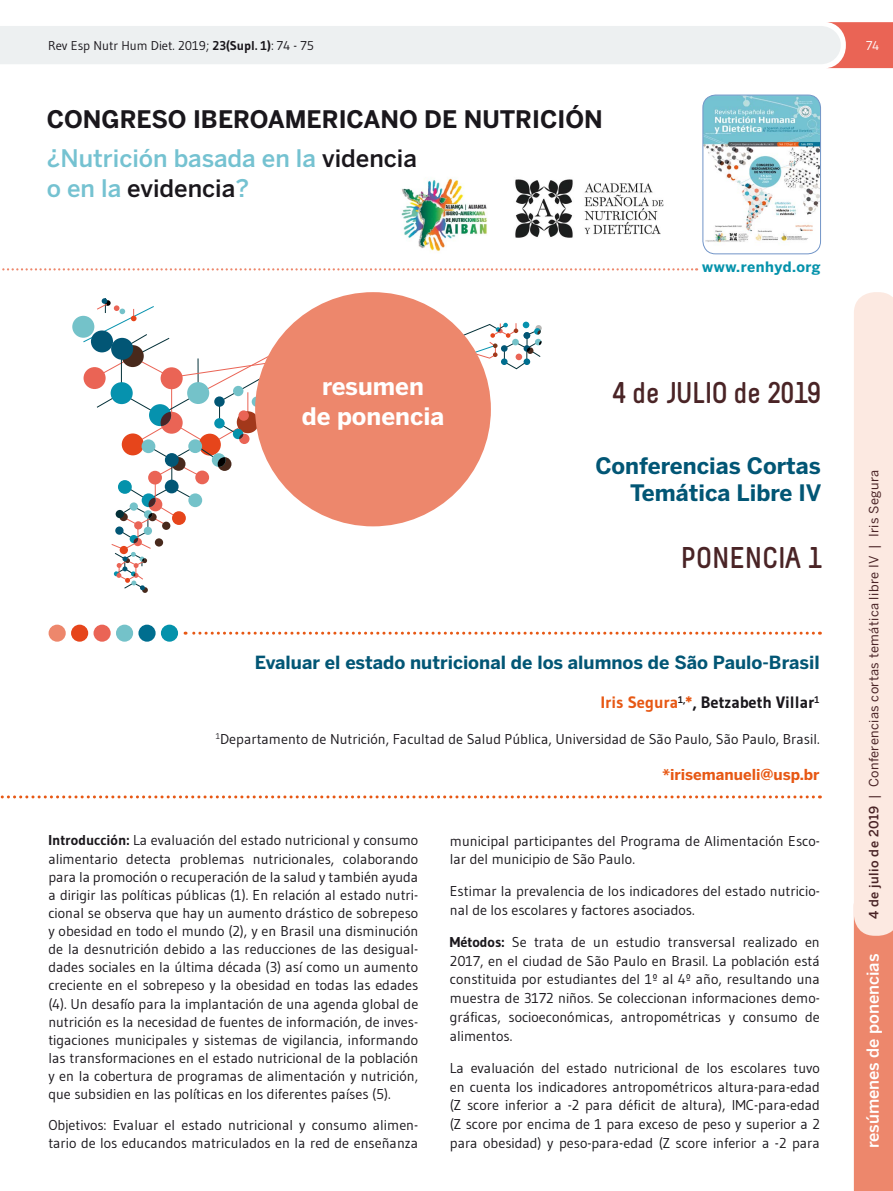
<style>
.page{position:relative;width:893px;height:1191px;background:#fff}
.page>*{position:absolute;margin:0;border:0;box-sizing:border-box;transform-origin:0 0}
.t1{font:700 30px "Melbourne";color:#4a2426}
.t2{font:500 24px/30px "Benton Sans";color:#75c2d1}
.t3{font:700 24px "Benton Sans";color:#1a171c}
.t4{font:700 24px/29.5px "Benton Sans";color:#fff;text-align:center}
.t5{font:700 22.5px/27px "Benton Sans";color:#025675;text-align:right}
.t6{font:700 18px "Benton Sans";color:#025675}
.t7{font:700 16.5px "Gudea";color:#1a171c}
.t8{font:500 16.5px "Benton Sans";color:#fff}
.t9{font:700 15px "Benton Sans";color:#e75814}
.t10{font:14.25px/18.1px "Gudea";color:#1a171c;text-align:justify}
.t11{font:700 14.25px "Benton Sans";letter-spacing:.04em;color:#0492ab}
.t12{font:12.75px "Benton Sans";letter-spacing:.03em;color:#4a2426}
.t13{font:12.75px "Gudea";color:#1a171c}
.t14{font:12.75px "Gudea";color:#fff}
.s1{font-weight:700}
.s2{color:#1a171c}
.s3{color:#e75814}
.s4{font-weight:500}
</style>
<div class="page">
<div style="left:72px;top:316px;width:22px;height:22px;background:#74c2c9;border-radius:50%"></div>
<svg style="left:83px;top:298px;width:459px;height:295px"></svg>
<div style="left:91px;top:330px;width:22px;height:22px;background:#025675;border-radius:50%"></div>
<div style="left:187px;top:382px;width:22px;height:22px;background:#74c2c9;border-radius:50%"></div>
<svg style="left:854px;top:292px;width:39px;height:899px;background:#f7ccbf"></svg>
<svg style="left:0;top:22px;width:893px;height:46px"></svg>
<img style="left:703px;top:95px;width:117px;height:152px">
<div style="left:702px;top:95px;width:119px;height:159px;border:1px solid #7295c8;border-radius:13px"></div>
<div style="left:255px;top:292px;width:236px;height:234px;background:#ed876c;border-radius:50%"></div>
<img style="left:401px;top:178px;width:263px;height:74px">
<svg style="left:2px;top:268px;width:695px;height:2px"></svg>
<svg style="left:0;top:795px;width:813px;height:3px"></svg>
<svg style="left:185px;top:631px;width:628px;height:3px"></svg>
<div style="left:49px;top:624px;width:17px;height:17px;background:#ed876c;border-radius:50%"></div>
<div style="left:71px;top:624px;width:17px;height:17px;background:#e6451b;border-radius:50%"></div>
<div style="left:94px;top:624px;width:17px;height:17px;background:#ea6455;border-radius:50%"></div>
<div style="left:116px;top:624px;width:17px;height:17px;background:#74c2c9;border-radius:50%"></div>
<div style="left:138px;top:624px;width:18px;height:17px;background:#006e8f;border-radius:50%"></div>
<div style="left:161px;top:624px;width:17px;height:17px;background:#0492ab;border-radius:50%"></div>
<p class="t13" style="left:48px;top:37px;width:267px">Rev Esp Nutr Hum Diet. 2019; <span class="s1">23(Supl. 1)</span>: 74 - 75</p>
<p class="t14" style="left:866px;top:37px;width:15px">74</p>
<h2 class="t3" style="left:47px;top:105px;width:558px">CONGRESO IBEROAMERICANO DE NUTRICIÓN</h2>
<h2 class="t2" style="left:47px;top:143px;width:372px">¿Nutrición basada en la <span class="s2">videncia </span>o en la <span class="s2">evidencia</span>?</h2>
<h2 class="t4" style="left:302px;top:371px;width:144px">resumen<br>de ponencia</h2>
<p class="t11" style="left:702px;top:258px;width:120px">www.renhyd.org</p>
<h1 class="t1" style="left:613px;top:376px;width:210px">4 de JULIO de 2019</h1>
<h3 class="t5" style="left:595px;top:452px;width:228px">Conferencias Cortas<br>Temática Libre IV</h3>
<h1 class="t1" style="left:681px;top:541px;width:142px">PONENCIA 1</h1>
<p class="t6" style="left:255px;top:651px;width:566px">Evaluar el estado nutricional de los alumnos de São Paulo-Brasil</p>
<p class="t7" style="left:601px;top:692px;width:220px"><span class="s3">Iris Segura</span><sup>1,</sup><span class="s3">*</span>, Betzabeth Villar<sup>1</sup></p>
<p class="t10" style="left:216px;top:729px;width:605px"><sup>1</sup>Departamento de Nutrición, Facultad de Salud Pública, Universidad de São Paulo, São Paulo, Brasil.</p>
<p class="t9" style="left:662px;top:765px;width:159px">*irisemanueli@usp.br</p>
<p class="t10" style="left:48px;top:831px;width:371px"><span class="s1">Introducción:</span> La evaluación del estado nutricional y consumo alimentario detecta problemas nutricionales, colaborando para la promoción o recuperación de la salud y también ayuda a dirigir las políticas públicas (1). En relación al estado nutri&shy;cional se observa que hay un aumento drástico de sobrepeso y obesidad en todo el mundo (2), y en Brasil una disminución de la desnutrición debido a las reducciones de las desigual&shy;dades sociales en la última década (3) así como un aumento creciente en el sobrepeso y la obesidad en todas las edades (4). Un desafío para la implantación de una agenda global de nutrición es la necesidad de fuentes de información, de inves&shy;tigaciones municipales y sistemas de vigilancia, informando las transformaciones en el estado nutricional de la población y en la cobertura de programas de alimentación y nutrición, que subsidien en las políticas en los diferentes países (5).</p>
<p class="t10" style="left:48px;top:1115px;width:371px">Objetivos: Evaluar el estado nutricional y consumo alimen&shy;tario de los educandos matriculados en la red de enseñanza</p>
<p class="t10" style="left:450px;top:831px;width:371px;line-height:18.9px">municipal participantes del Programa de Alimentación Esco&shy;lar del municipio de São Paulo.</p>
<p class="t10" style="left:450px;top:881px;width:371px;line-height:18.9px">Estimar la prevalencia de los indicadores del estado nutricio&shy;nal de los escolares y factores asociados.</p>
<p class="t10" style="left:450px;top:932px;width:371px;line-height:18.9px"><span class="s1">Métodos:</span> Se trata de un estudio transversal realizado en 2017, en el ciudad de São Paulo en Brasil. La población está constituida por estudiantes del 1º al 4º año, resultando una muestra de 3172 niños. Se coleccionan informaciones demo&shy;gráficas, socioeconómicas, antropométricas y consumo de alimentos.</p>
<p class="t10" style="left:450px;top:1058px;width:371px;line-height:18.9px">La evaluación del estado nutricional de los escolares tuvo en cuenta los indicadores antropométricos altura-para-edad (Z score inferior a -2 para déficit de altura), IMC-para-edad (Z score por encima de 1 para exceso de peso y superior a 2 para obesidad) y peso-para-edad (Z score inferior a -2 para</p>
<p class="t12" style="left:866px;top:919px;width:451px;rotate:-90deg"><span class="s4">4 de julio de 2019</span> | Conferencias cortas temática libre IV | Iris Segura</p>
<p class="t8" style="left:863px;top:1148px;width:196px;rotate:-90deg">resúmenes de ponencias</p>
</div>
